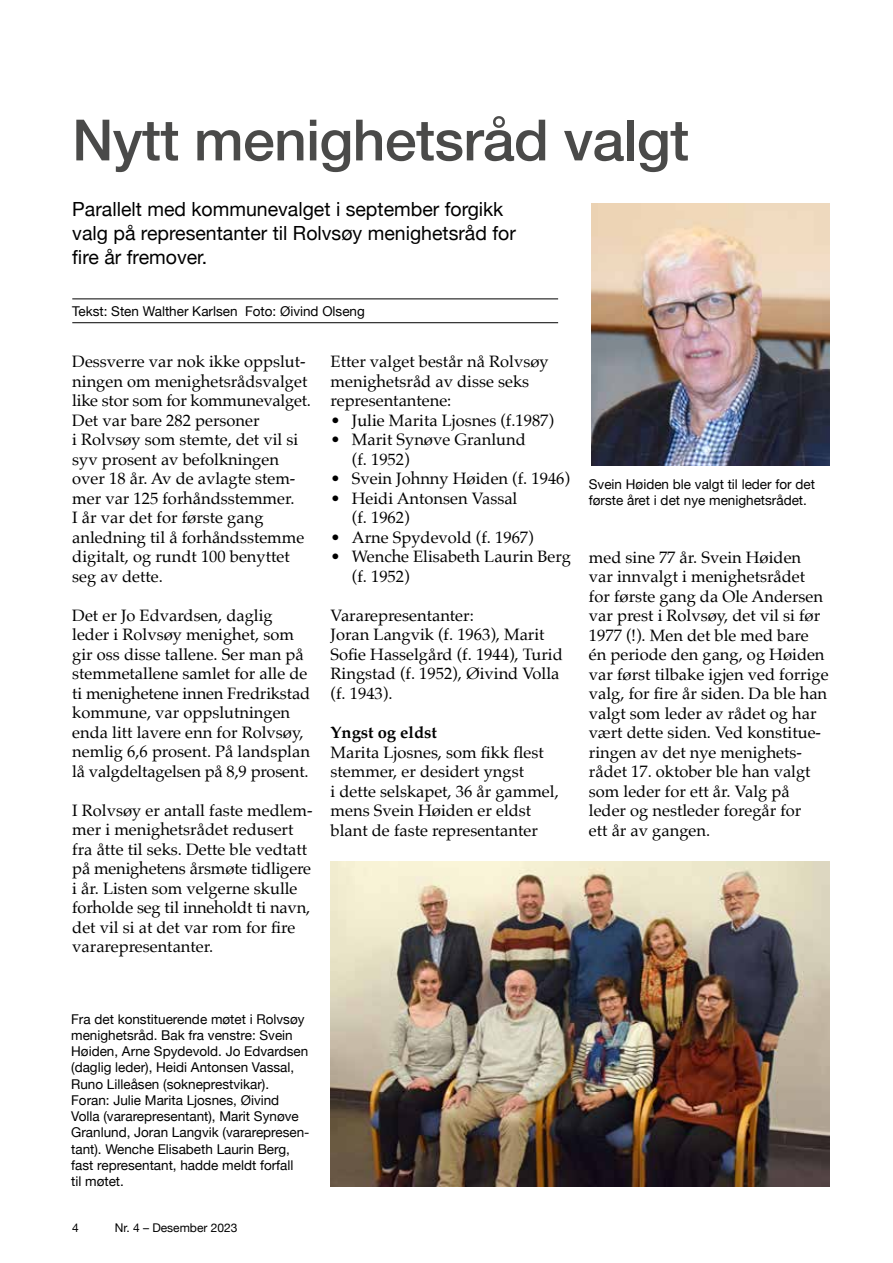
<style>
.page{position:relative;width:893px;height:1263px;background:#fff}
.page>*{position:absolute;margin:0;border:0;box-sizing:border-box;transform-origin:0 0}
.t1{font:500 57px "Helvetica Neue";letter-spacing:-.01em;color:#4a4a49}
.t2{font:19.5px/24px "Helvetica Neue";color:#000}
.t3{font:16.5px/19.5px "Palatino";color:#000}
.t4{font:700 16.5px "Palatino";color:#000}
.t5{font:13.5px/16.2px "Helvetica Neue";color:#000}
.t6{font:12px "Helvetica Neue";color:#000}
</style>
<div class="page">
<hr style="left:72px;top:299px;width:486px;height:1px;background:#000">
<hr style="left:72px;top:322px;width:486px;height:1px;background:#000">
<img style="left:331px;top:861px;width:498px;height:325px">
<img style="left:591px;top:204px;width:238px;height:262px">
<h1 class="t1" style="left:72px;top:94px;width:618px">Nytt menighetsråd valgt</h1>
<p class="t2" style="left:72px;top:198px;width:445px">Parallelt med kommunevalget i september forgikk valg på representanter til Rolvsøy menighetsråd for fire år fremover.</p>
<p class="t5" style="left:72px;top:304px;width:294px">Tekst: Sten Walther Karlsen Foto: Øivind Olseng</p>
<p class="t3" style="left:72px;top:352px;width:240px">Dessverre var nok ikke oppslut&shy;ningen om menighetsrådsvalget like stor som for kommunevalget.<br>Det var bare 282 personer<br>i Rolvsøy som stemte, det vil si syv prosent av befolkningen over 18 år. Av de avlagte stem&shy;mer var 125 forhåndsstemmer.<br>I år var det for første gang anledning til å forhåndsstemme digitalt, og rundt 100 benyttet seg av dette.</p>
<p class="t3" style="left:72px;top:605px;width:239px">Det er Jo Edvardsen, daglig leder i Rolvsøy menighet, som gir oss disse tallene. Ser man på stemmetallene samlet for alle de ti menighetene innen Fredrikstad kommune, var oppslutningen enda litt lavere enn for Rolvsøy, nemlig 6,6 prosent. På landsplan lå valgdeltagelsen på 8,9 prosent.</p>
<p class="t3" style="left:72px;top:800px;width:242px">I Rolvsøy er antall faste medlem&shy;mer i menighetsrådet redusert fra åtte til seks. Dette ble vedtatt på menighetens årsmøte tidligere i år. Listen som velgerne skulle forholde seg til inneholdt ti navn, det vil si at det var rom for fire vararepresentanter.</p>
<p class="t3" style="left:331px;top:352px;width:220px">Etter valget består nå Rolvsøy menighetsråd av disse seks representantene:</p>
<p class="t3" style="left:331px;top:410px;width:225px">• Julie Marita Ljosnes (f.1987)</p>
<p class="t3" style="left:352px;top:430px;width:176px;text-indent:-21px">• Marit Synøve Granlund (f. 1952)</p>
<p class="t3" style="left:331px;top:469px;width:241px">• Svein Johnny Høiden (f. 1946)</p>
<p class="t3" style="left:352px;top:488px;width:167px;text-indent:-21px">• Heidi Antonsen Vassal (f. 1962)</p>
<p class="t3" style="left:331px;top:527px;width:205px">• Arne Spydevold (f. 1967)</p>
<p class="t3" style="left:352px;top:547px;width:221px;text-indent:-21px">• Wenche Elisabeth Laurin Berg (f. 1952)</p>
<p class="t3" style="left:331px;top:605px;width:234px">Vararepresentanter:<br>Joran Langvik (f. 1963), Marit<br>Sofie Hasselgård (f. 1944), Turid<br>Ringstad (f. 1952), Øivind Volla (f. 1943).</p>
<p class="t4" style="left:331px;top:718px;width:108px">Yngst og eldst</p>
<p class="t3" style="left:331px;top:742px;width:230px">Marita Ljosnes, som fikk flest stemmer, er desidert yngst<br>i dette selskapet, 36 år gammel, mens Svein Høiden er eldst blant de faste representanter</p>
<p class="t5" style="left:589px;top:477px;width:228px">Svein Høiden ble valgt til leder for det første året i det nye menighetsrådet.</p>
<p class="t3" style="left:589px;top:547px;width:241px">med sine 77 år. Svein Høiden var innvalgt i menighetsrådet for første gang da Ole Andersen var prest i Rolvsøy, det vil si før<br>1977 (!). Men det ble med bare én periode den gang, og Høiden var først tilbake igjen ved forrige valg, for fire år siden. Da ble han valgt som leder av rådet og har vært dette siden. Ved konstitue&shy;ringen av det nye menighets&shy;rådet 17. oktober ble han valgt som leder for ett år. Valg på leder og nestleder foregår for<br>ett år av gangen.</p>
<p class="t5" style="left:71px;top:1012px;width:240px">Fra det konstituerende møtet i Rolvsøy menighetsråd. Bak fra venstre: Svein Høiden, Arne Spydevold. Jo Edvardsen (daglig leder), Heidi Antonsen Vassal, Runo Lilleåsen (sokneprestvikar).<br>Foran: Julie Marita Ljosnes, Øivind Volla (vararepresentant), Marit Synøve Granlund, Joran Langvik (vararepresen&shy;tant). Wenche Elisabeth Laurin Berg, fast representant, hadde meldt forfall<br>til møtet.</p>
<p class="t6" style="left:72px;top:1219px;width:8px">4</p>
<p class="t6" style="left:115px;top:1219px;width:124px">Nr. 4 – Desember 2023</p>
</div>
